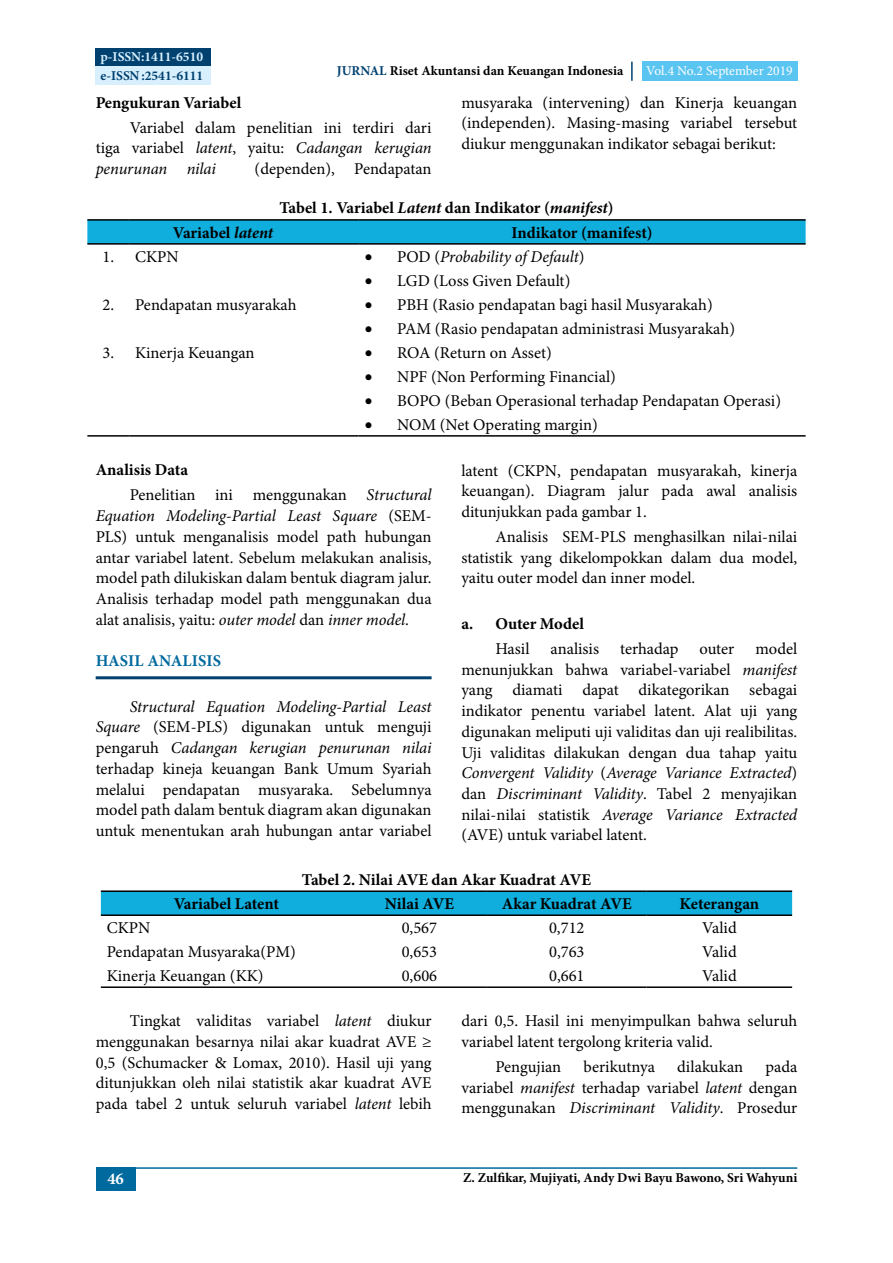
<style>
.page{position:relative;width:893px;height:1263px;background:#fff}
.page>*{position:absolute;margin:0;border:0;box-sizing:border-box;transform-origin:0 0}
.t1{font:16.5px/20.7px "Minion Pro";color:#000;text-align:justify}
.t2{font:700 16.5px "Minion Pro";letter-spacing:-.005em;color:#000}
.t3{font:italic 16.5px "Minion Pro";letter-spacing:-.01em;color:#000}
.t4{font:700 16.5px "Minion Pro";letter-spacing:.01em;color:#006a9e}
.t5{font:700 16.5px "Minion Pro";color:#fff}
.t6{font:700 13.5px "Minion Pro";color:#000}
.t7{font:13.5px "Minion Pro";color:#fff}
.t8{font:700 13.5px "Minion Pro";color:#d8effd}
.t9{font:700 13.5px "Minion Pro";color:#004170}
.s1{color:#004170}
.s2{font-style:italic}
.s3{font-style:normal}
.s4{font-weight:700}
</style>
<div class="page">
<div style="left:96px;top:1167px;width:40px;height:23px;background:#006a9e"></div>
<div style="left:96px;top:48px;width:115px;height:19px;background:#004170"></div>
<div style="left:96px;top:67px;width:115px;height:18px;background:#d8effd"></div>
<hr style="left:128px;top:1167px;width:669px;height:2px;background:#006a9e">
<div style="left:642px;top:62px;width:155px;height:19px;background:#5bc5f2"></div>
<svg style="left:631px;top:62px;width:2px;height:19px"></svg>
<div style="left:87px;top:221px;width:719px;height:22px;background:#0faedd"></div>
<hr style="left:87px;top:219px;width:42px;height:2px;background:#000">
<hr style="left:129px;top:219px;width:230px;height:2px;background:#000">
<hr style="left:359px;top:219px;width:447px;height:2px;background:#000">
<hr style="left:87px;top:243px;width:42px;height:2px;background:#000">
<hr style="left:129px;top:243px;width:230px;height:2px;background:#000">
<hr style="left:359px;top:243px;width:447px;height:2px;background:#000">
<hr style="left:87px;top:435px;width:42px;height:2px;background:#000">
<hr style="left:129px;top:435px;width:230px;height:2px;background:#000">
<hr style="left:359px;top:435px;width:447px;height:2px;background:#000">
<hr style="left:96px;top:676px;width:336px;height:3px;background:#004170">
<div style="left:101px;top:892px;width:691px;height:22px;background:#0faedd"></div>
<hr style="left:101px;top:890px;width:251px;height:2px;background:#000">
<hr style="left:352px;top:890px;width:135px;height:2px;background:#000">
<hr style="left:487px;top:890px;width:160px;height:2px;background:#000">
<hr style="left:647px;top:890px;width:145px;height:2px;background:#000">
<hr style="left:101px;top:914px;width:251px;height:2px;background:#000">
<hr style="left:352px;top:914px;width:135px;height:2px;background:#000">
<hr style="left:487px;top:914px;width:160px;height:2px;background:#000">
<hr style="left:647px;top:914px;width:145px;height:2px;background:#000">
<hr style="left:101px;top:986px;width:251px;height:2px;background:#000">
<hr style="left:352px;top:986px;width:135px;height:2px;background:#000">
<hr style="left:487px;top:986px;width:160px;height:2px;background:#000">
<hr style="left:647px;top:986px;width:145px;height:2px;background:#000">
<p class="t8" style="left:101px;top:47px;width:104px">p-ISSN:1411-6510</p>
<p class="t9" style="left:101px;top:66px;width:104px">e-ISSN:2541-6111</p>
<p class="t6" style="left:337px;top:61px;width:288px"><span class="s1">JURNAL</span> Riset Akuntansi dan Keuangan Indonesia</p>
<p class="t7" style="left:646px;top:62px;width:148px">Vol.4 No.2 September 2019</p>
<p class="t2" style="left:96px;top:91px;width:147px">Pengukuran Variabel</p>
<p class="t1" style="left:96px;top:117px;width:337px;text-indent:34px">Variabel dalam penelitian ini terdiri dari tiga variabel <span class="s2">latent</span>, yaitu: <span class="s2">Cadangan kerugian penurunan nilai</span></p>
<p class="t1" style="left:255px;top:158px;width:178px">(dependen), Pendapatan</p>
<p class="t1" style="left:461px;top:92px;width:337px">musyaraka (intervening) dan Kinerja keuangan (independen). Masing-masing variabel tersebut diukur menggunakan indikator sebagai berikut:</p>
<p class="t2" style="left:279px;top:196px;width:336px">Tabel 1. Variabel <span class="s2">Latent</span> dan Indikator (<span class="s2">manifest</span>)</p>
<p class="t2" style="left:173px;top:221px;width:102px">Variabel <span class="s2">latent</span></p>
<p class="t2" style="left:512px;top:221px;width:143px">Indikator (manifest)</p>
<p class="t1" style="left:102px;top:246px;width:78px">1. CKPN</p>
<p class="t3" style="left:365px;top:245px;width:221px">• <span class="s3">POD (</span>Probability of Default<span class="s3">)</span></p>
<p class="t1" style="left:365px;top:270px;width:207px">• LGD (Loss Given Default)</p>
<p class="t1" style="left:102px;top:294px;width:196px">2. Pendapatan musyarakah</p>
<p class="t1" style="left:365px;top:294px;width:349px">• PBH (Rasio pendapatan bagi hasil Musyarakah)</p>
<p class="t1" style="left:365px;top:318px;width:372px">• PAM (Rasio pendapatan administrasi Musyarakah)</p>
<p class="t1" style="left:102px;top:342px;width:154px">3. Kinerja Keuangan</p>
<p class="t1" style="left:365px;top:342px;width:189px">• ROA (Return on Asset)</p>
<p class="t1" style="left:365px;top:366px;width:253px">• NPF (Non Performing Financial)</p>
<p class="t1" style="left:365px;top:390px;width:418px">• BOPO (Beban Operasional terhadap Pendapatan Operasi)</p>
<p class="t1" style="left:365px;top:414px;width:235px">• NOM (Net Operating margin)</p>
<p class="t1" style="left:130px;top:458px;width:303px;line-height:24.9px;text-indent:-34px"><span class="s4">Analisis Data<br></span>Penelitian ini menggunakan <span class="s2">Structural</span></p>
<p class="t1" style="left:96px;top:506px;width:337px"><span class="s2">Equation Modeling-Partial Least Square</span> (SEM-PLS) untuk menganalisis model path hubungan antar variabel latent. Sebelum melakukan analisis, model path dilukiskan dalam bentuk diagram jalur.<br>Analisis terhadap model path menggunakan dua alat analisis, yaitu: <span class="s2">outer model</span> dan <span class="s2">inner model</span>.</p>
<p class="t4" style="left:96px;top:649px;width:127px">HASIL ANALISIS</p>
<p class="t1" style="left:96px;top:696px;width:337px;text-indent:34px"><span class="s2">Structural Equation Modeling-Partial Least Square</span> (SEM-PLS) digunakan untuk menguji pengaruh <span class="s2">Cadangan kerugian penurunan nilai </span>terhadap kineja keuangan Bank Umum Syariah melalui pendapatan musyaraka. Sebelumnya model path dalam bentuk diagram akan digunakan untuk menentukan arah hubungan antar variabel</p>
<p class="t1" style="left:461px;top:460px;width:337px">latent (CKPN, pendapatan musyarakah, kinerja keuangan). Diagram jalur pada awal analisis ditunjukkan pada gambar 1.</p>
<p class="t1" style="left:461px;top:526px;width:337px;text-indent:34px">Analisis SEM-PLS menghasilkan nilai-nilai statistik yang dikelompokkan dalam dua model, yaitu outer model dan inner model.</p>
<p class="t2" style="left:461px;top:612px;width:124px">a. Outer Model</p>
<p class="t1" style="left:495px;top:638px;width:36px">Hasil</p>
<p class="t1" style="left:551px;top:638px;width:50px">analisis</p>
<p class="t1" style="left:620px;top:638px;width:60px">terhadap</p>
<p class="t1" style="left:699px;top:638px;width:36px">outer</p>
<p class="t1" style="left:461px;top:638px;width:337px;text-indent:294px">model menunjukkan bahwa variabel-variabel <span class="s2">manifest </span>yang diamati dapat dikategorikan sebagai indikator penentu variabel latent. Alat uji yang digunakan meliputi uji validitas dan uji realibilitas.<br>Uji validitas dilakukan dengan dua tahap yaitu <span class="s2">Convergent Validity</span> (<span class="s2">Average Variance Extracted</span>) dan <span class="s2">Discriminant Validity</span>. Tabel 2 menyajikan nilai-nilai statistik <span class="s2">Average Variance Extracted </span>(AVE) untuk variabel latent.</p>
<p class="t2" style="left:302px;top:868px;width:291px">Tabel 2. Nilai AVE dan Akar Kuadrat AVE</p>
<p class="t2" style="left:174px;top:892px;width:107px">Variabel Latent</p>
<p class="t2" style="left:385px;top:892px;width:71px">Nilai AVE</p>
<p class="t2" style="left:502px;top:892px;width:131px">Akar Kuadrat AVE</p>
<p class="t2" style="left:679px;top:892px;width:81px">Keterangan</p>
<p class="t1" style="left:107px;top:918px;width:45px">CKPN</p>
<p class="t1" style="left:402px;top:918px;width:37px">0,567</p>
<p class="t1" style="left:549px;top:918px;width:37px">0,712</p>
<p class="t1" style="left:702px;top:918px;width:36px">Valid</p>
<p class="t1" style="left:107px;top:942px;width:190px">Pendapatan Musyaraka(PM)</p>
<p class="t1" style="left:402px;top:942px;width:37px">0,653</p>
<p class="t1" style="left:549px;top:942px;width:37px">0,763</p>
<p class="t1" style="left:702px;top:942px;width:36px">Valid</p>
<p class="t1" style="left:107px;top:966px;width:158px">Kinerja Keuangan (KK)</p>
<p class="t1" style="left:402px;top:966px;width:37px">0,606</p>
<p class="t1" style="left:549px;top:966px;width:37px">0,661</p>
<p class="t1" style="left:702px;top:966px;width:36px">Valid</p>
<p class="t1" style="left:96px;top:1011px;width:337px;text-indent:34px">Tingkat validitas variabel <span class="s2">latent</span> diukur menggunakan besarnya nilai akar kuadrat AVE ≥ 0,5 (Schumacker &amp; Lomax, 2010). Hasil uji yang ditunjukkan oleh nilai statistik akar kuadrat AVE pada tabel 2 untuk seluruh variabel <span class="s2">latent</span> lebih</p>
<p class="t1" style="left:461px;top:1011px;width:337px">dari 0,5. Hasil ini menyimpulkan bahwa seluruh variabel latent tergolong kriteria valid.</p>
<p class="t1" style="left:461px;top:1056px;width:337px;text-indent:304px">pada variabel <span class="s2">manifest</span> terhadap variabel <span class="s2">latent</span> dengan menggunakan <span class="s2">Discriminant Validity</span>. Prosedur</p>
<p class="t1" style="left:495px;top:1056px;width:67px">Pengujian</p>
<p class="t1" style="left:584px;top:1056px;width:73px">berikutnya</p>
<p class="t1" style="left:677px;top:1056px;width:67px">dilakukan</p>
<p class="t5" style="left:107px;top:1167px;width:18px">46</p>
<p class="t6" style="left:463px;top:1168px;width:336px">Z. Zulfikar, Mujiyati, Andy Dwi Bayu Bawono, Sri Wahyuni</p>
</div>
